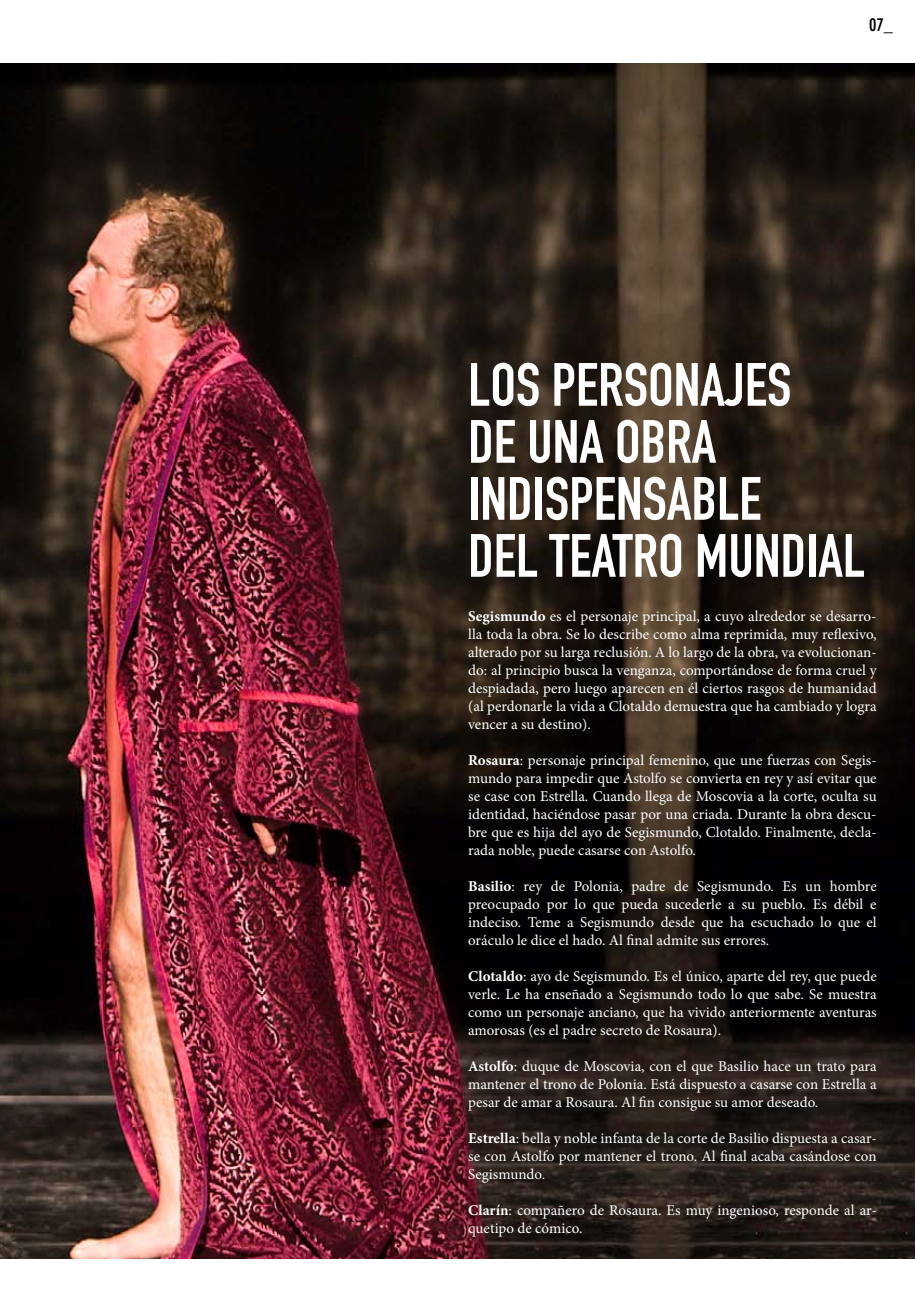
<style>
.page{position:relative;width:915px;height:1297px;background:#fff}
.page>*{position:absolute;margin:0;border:0;box-sizing:border-box;transform-origin:0 0}
.t1{font:60px/57px "DIN Engschrift";color:#fff}
.t2{font:700 condensed 18px "DIN Neuzeit Grotesk";color:#000}
.t3{font:15px/18px "Minion Pro";color:#fff;text-align:justify}
.s1{font-weight:700}
</style>
<div class="page">
<img style="left:0;top:64px;width:914px;height:1194px">
<p class="t2" style="left:868px;top:14px;width:25px">07_</p>
<h1 class="t1" style="left:468px;top:357px;width:398px">LOS PERSONAJES<br>DE UNA OBRA<br>INDISPENSABLE<br>DEL TEATRO MUNDIAL</h1>
<p class="t3" style="left:468px;top:607px;width:410px"><span class="s1">Segismundo</span> es el personaje principal, a cuyo alrededor se desarro&shy;lla toda la obra. Se lo describe como alma reprimida, muy reflexivo, alterado por su larga reclusión. A lo largo de la obra, va evolucionan&shy;do: al principio busca la venganza, comportándose de forma cruel y despiadada, pero luego aparecen en él ciertos rasgos de humanidad (al perdonarle la vida a Clotaldo demuestra que ha cambiado y logra vencer a su destino).</p>
<p class="t3" style="left:468px;top:751px;width:410px"><span class="s1">Rosaura</span>: personaje principal femenino, que une fuerzas con Segis&shy;mundo para impedir que Astolfo se convierta en rey y así evitar que se case con Estrella. Cuando llega de Moscovia a la corte, oculta su identidad, haciéndose pasar por una criada. Durante la obra descu&shy;bre que es hija del ayo de Segismundo, Clotaldo. Finalmente, decla&shy;rada noble, puede casarse con Astolfo.</p>
<p class="t3" style="left:468px;top:877px;width:410px"><span class="s1">Basilio</span>: rey de Polonia, padre de Segismundo. Es un hombre preocupado por lo que pueda sucederle a su pueblo. Es débil e indeciso. Teme a Segismundo desde que ha escuchado lo que el oráculo le dice el hado. Al final admite sus errores.</p>
<p class="t3" style="left:468px;top:967px;width:410px"><span class="s1">Clotaldo</span>: ayo de Segismundo. Es el único, aparte del rey, que puede verle. Le ha enseñado a Segismundo todo lo que sabe. Se muestra como un personaje anciano, que ha vivido anteriormente aventuras amorosas (es el padre secreto de Rosaura).</p>
<p class="t3" style="left:468px;top:1057px;width:410px"><span class="s1">Astolfo</span>: duque de Moscovia, con el que Basilio hace un trato para mantener el trono de Polonia. Está dispuesto a casarse con Estrella a pesar de amar a Rosaura. Al fin consigue su amor deseado.</p>
<p class="t3" style="left:468px;top:1129px;width:410px"><span class="s1">Estrella</span>: bella y noble infanta de la corte de Basilio dispuesta a casar&shy;se con Astolfo por mantener el trono. Al final acaba casándose con Segismundo.</p>
<p class="t3" style="left:468px;top:1201px;width:410px"><span class="s1">Clarín</span>: compañero de Rosaura. Es muy ingenioso, responde al ar&shy;quetipo de cómico.</p>
</div>
